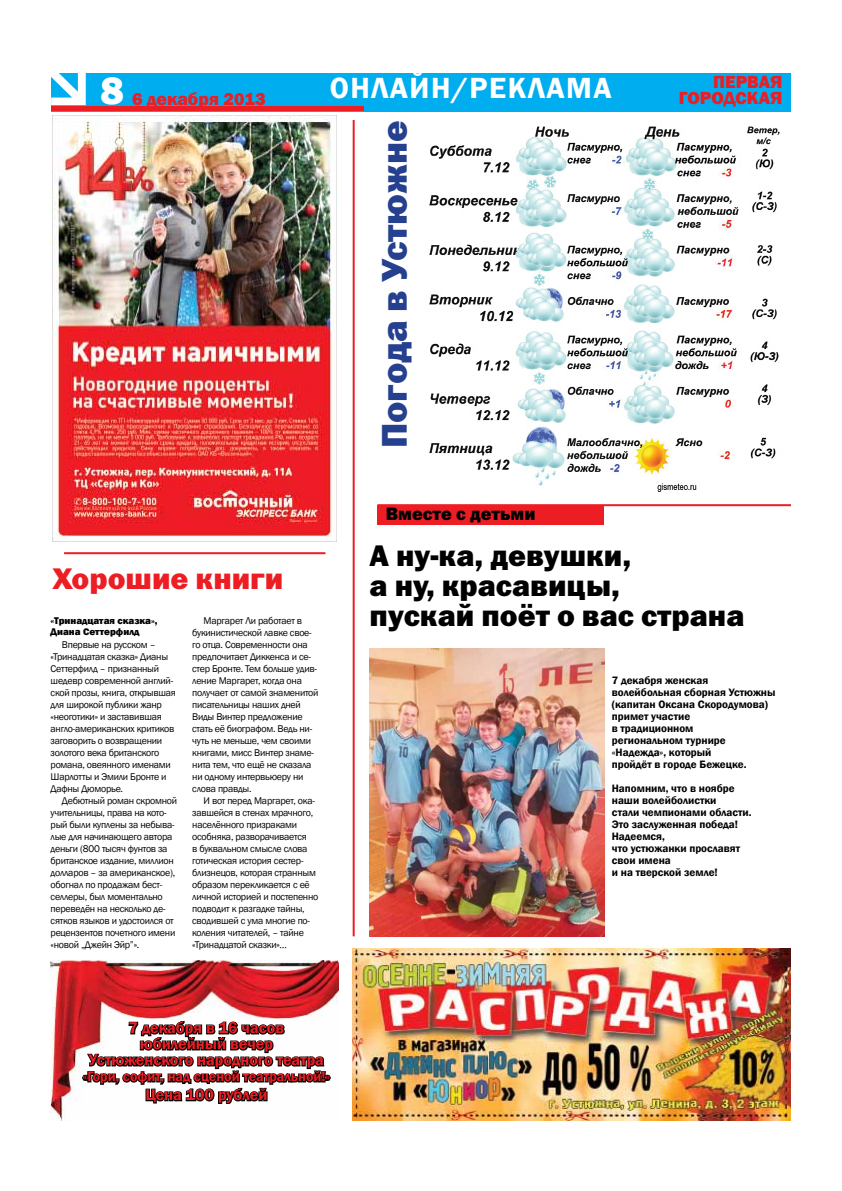
<style>
.page{position:relative;width:842px;height:1191px;background:#fff}
.page>*{position:absolute;margin:0;border:0;box-sizing:border-box;transform-origin:0 0}
.t1{font:800 40px "Franklin Gothic";color:#fff}
.t2{font:36px "Franklin Gothic Heavy C";color:#25408f}
.t3{font:30px/30px "Franklin Gothic Heavy C";color:#000}
.t4{font:600 30px "Franklin Gothic";letter-spacing:.05em;color:#fff}
.t5{font:30px "Franklin Gothic Heavy C";color:#ed1d24}
.t6{font:800 18px "Franklin Gothic";color:#ed1d24}
.t7{font:18px "Franklin Gothic Heavy C";color:#000}
.t8{font:600 16px/16px "Franklin Gothic";color:#ed1d24;text-align:center}
.t9{font:600 14px "Franklin Gothic";color:#ed1d24}
.t10{font:600 11px/12px "Franklin Gothic";color:#000}
.t11{font:10px/12px "Franklin Gothic";letter-spacing:-.025em;color:#000}
.t12{font:800 10px/10.8px "Franklin Gothic";color:#000}
</style>
<div class="page">
<div style="left:51px;top:73px;width:740px;height:38px;background:#00aeef"></div>
<svg style="left:51px;top:73px;width:35px;height:32px"></svg>
<div style="left:51px;top:106px;width:312px;height:5px;background:#ed1d24"></div>
<hr style="left:353px;top:120px;width:2px;height:816px;background:#ed1d24">
<div style="left:377px;top:505px;width:227px;height:20px;background:#ed1d24"></div>
<hr style="left:64px;top:552px;width:261px;height:2px;background:#ed1d24">
<hr style="left:377px;top:504px;width:414px;height:2px;background:#ed1d24">
<img style="left:353px;top:948px;width:438px;height:172px">
<img style="left:53px;top:115px;width:284px;height:426px">
<img style="left:429px;top:126px;width:351px;height:365px">
<img style="left:51px;top:960px;width:287px;height:160px">
<svg style="left:81px;top:1019px;width:252px;height:86px"></svg>
<img style="left:370px;top:648px;width:235px;height:288px">
<h1 class="t1" style="left:101px;top:65px;width:25px">8</h1>
<h3 class="t4" style="left:330px;top:69px;width:283px">ОНЛАЙН/РЕКЛАМА</h3>
<h3 class="t6" style="left:132px;top:87px;width:135px">6 декабря 2013</h3>
<h2 class="t2" style="left:374px;top:448px;width:330px;rotate:-90deg">Погода в Устюжне</h2>
<h3 class="t7" style="left:386px;top:503px;width:151px">Вместе с детьми</h3>
<h3 class="t6" style="left:713px;top:71px;width:71px">ПЕРВАЯ</h3>
<h3 class="t6" style="left:679px;top:87px;width:105px">ГОРОДСКАЯ</h3>
<h3 class="t5" style="left:53px;top:561px;width:232px">Хорошие книги</h3>
<p class="t12" style="left:51px;top:615px;width:109px">«Тринадцатая сказка»,<br>Диана Сеттерфилд</p>
<p class="t11" style="left:51px;top:639px;width:127px;text-indent:11px">Впервые на русском – «Тринадцатая сказка» Дианы<br>Сеттерфилд – признанный шедевр современной англий&shy;ской прозы, книга, открывшая для широкой публики жанр «неоготики» и заставившая англо-американских критиков заговорить о возвращении золотого века британского романа, овеянного именами<br>Шарлотты и Эмили Бронте и<br>Дафны Дюморье.</p>
<p class="t11" style="left:51px;top:795px;width:128px;text-indent:11px">Дебютный роман скромной учительницы, права на кото&shy;рый были куплены за небыва&shy;лые для начинающего автора деньги (800 тысяч фунтов за британское издание, миллион долларов – за американское), обогнал по продажам бест&shy;селлеры, был моментально переведён на несколько де&shy;сятков языков и удостоился от рецензентов почетного имени «новой „Джейн Эйр”».</p>
<p class="t11" style="left:192px;top:615px;width:128px;text-indent:11px">Маргарет Ли работает в букинистической лавке свое&shy;го отца. Современности она предпочитает Диккенса и се&shy;стер Бронте. Тем больше удив&shy;ление Маргарет, когда она получает от самой знаменитой писательницы наших дней<br>Виды Винтер предложение стать её биографом. Ведь ни&shy;чуть не меньше, чем своими книгами, мисс Винтер знаме&shy;нита тем, что ещё не сказала ни одному интервьюеру ни слова правды.</p>
<p class="t11" style="left:192px;top:795px;width:128px;text-indent:11px">И вот перед Маргарет, ока&shy;завшейся в стенах мрачного, населённого призраками особняка, разворачивается<br>в буквальном смысле слова готическая история сестер&shy;близнецов, которая странным образом перекликается с её личной историей и постепенно подводит к разгадке тайны, сводившей с ума многие по&shy;коления читателей, – тайне «Тринадцатой сказки»…</p>
<h3 class="t8" style="left:89px;top:1020px;width:237px">7 декабря в 16 часов юбилейный вечер<br>Устюженского народного театра</h3>
<h3 class="t9" style="left:83px;top:1068px;width:249px">«Гори, софит, над сценой театральной!»</h3>
<h3 class="t8" style="left:145px;top:1087px;width:124px">Цена 100 рублей</h3>
<h3 class="t3" style="left:370px;top:540px;width:376px">А ну-ка, девушки,<br>а ну, красавицы,<br>пускай поёт о вас страна</h3>
<p class="t10" style="left:612px;top:674px;width:165px">7 декабря женская волейбольная сборная Устюжны (капитан Оксана Скородумова) примет участие<br>в традиционном<br>региональном турнире «Надежда», который<br>пройдёт в городе Бежецке.</p>
<p class="t10" style="left:612px;top:782px;width:141px">Напомним, что в ноябре наши волейболистки<br>стали чемпионами области.<br>Это заслуженная победа!<br>Надеемся,<br>что устюжанки прославят свои имена<br>и на тверской земле!</p>
</div>
